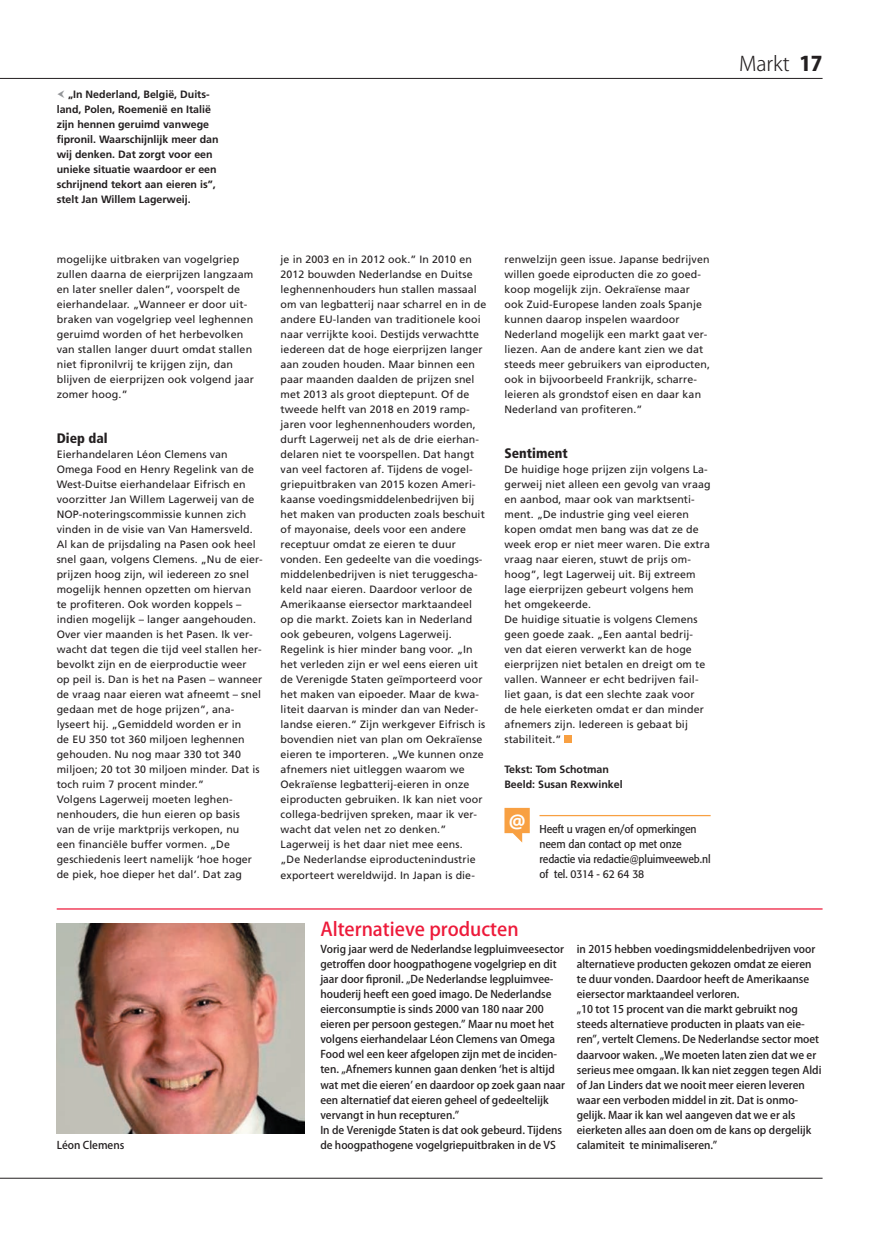
<style>
.page{position:relative;width:880px;height:1238px;background:#fff}
.page>*{position:absolute;margin:0;border:0;box-sizing:border-box;transform-origin:0 0}
.t1{font:300 20px "Koz Go Pro";color:#231f20}
.t2{font:500 18.75px "Koz Go Pro";color:#ed1a3a}
.t3{font:700 18.75px "Open Sans";color:#fff}
.t4{font:900 condensed 13.75px "Frutiger LT Std";color:#231f20}
.t5{font:11.25px/15px "Formata";letter-spacing:-.01em;color:#231f20;scale:.92 1}
.t6{font:10.62px/15px "Frutiger LT Std";letter-spacing:.01em;color:#231f20}
.t7{font:500 10.62px/15px "Koz Go Pro";color:#231f20}
.t8{font:700 10.62px/15px "Frutiger LT Std";color:#231f20}
.s1{font-weight:800}
</style>
<div class="page">
<hr style="left:57px;top:908px;width:765px;height:1px;background:#ed1a3a">
<svg style="left:504px;top:807px;width:25px;height:35px"></svg>
<hr style="left:539px;top:814px;width:171px;height:2px;background:#f8a042">
<hr style="left:0;top:1177px;width:822px;height:1px;background:#231f20">
<img style="left:57px;top:923px;width:248px;height:210px">
<div style="left:564px;top:735px;width:8px;height:8px;background:#f8a042"></div>
<hr style="left:0;top:78px;width:822px;height:1px;background:#231f20">
<p class="t8" style="left:57px;top:87px;width:163px;text-indent:11px">„In Nederland, België, Duits&shy;land, Polen, Roemenië en Italië zijn hennen geruimd vanwege fipronil. Waarschijnlijk meer dan wij denken. Dat zorgt voor een unieke situatie waardoor er een schrijnend tekort aan eieren is”, stelt Jan Willem Lagerweij.</p>
<h1 class="t1" style="left:739px;top:50px;width:85px">Markt <span class="s1">17</span></h1>
<p class="t6" style="left:57px;top:252px;width:199px">mogelijke uitbraken van vogelgriep zullen daarna de eierprijzen langzaam en later sneller dalen”, voorspelt de eierhandelaar. „Wanneer er door uit&shy;braken van vogelgriep veel leghennen geruimd worden of het herbevolken van stallen langer duurt omdat stallen niet fipronilvrij te krijgen zijn, dan blijven de eierprijzen ook volgend jaar zomer hoog.”</p>
<p class="t4" style="left:57px;top:430px;width:52px">Diep dal</p>
<p class="t6" style="left:57px;top:447px;width:207px">Eierhandelaren Léon Clemens van Omega Food en Henry Regelink van de West-Duitse eierhandelaar Eifrisch en voorzitter Jan Willem Lagerweij van de NOP-noteringscommissie kunnen zich vinden in de visie van Van Hamersveld.<br>Al kan de prijsdaling na Pasen ook heel snel gaan, volgens Clemens. „Nu de eier&shy;prijzen hoog zijn, wil iedereen zo snel mogelijk hennen opzetten om hiervan te profiteren. Ook worden koppels – indien mogelijk – langer aangehouden.<br>Over vier maanden is het Pasen. Ik ver&shy;wacht dat tegen die tijd veel stallen her&shy;bevolkt zijn en de eierproductie weer<br>op peil is. Dan is het na Pasen – wanneer de vraag naar eieren wat afneemt – snel gedaan met de hoge prijzen”, ana&shy;lyseert hij. „Gemiddeld worden er in<br>de EU 350 tot 360 miljoen leghennen gehouden. Nu nog maar 330 tot 340 miljoen; 20 tot 30 miljoen minder. Dat is toch ruim 7 procent minder.”<br>Volgens Lagerweij moeten leghen&shy;nenhouders, die hun eieren op basis<br>van de vrije marktprijs verkopen, nu<br>een financiële buffer vormen. „De geschiedenis leert namelijk ‘hoe hoger de piek, hoe dieper het dal’. Dat zag</p>
<p class="t7" style="left:57px;top:1137px;width:69px">Léon Clemens</p>
<p class="t6" style="left:280px;top:252px;width:207px">je in 2003 en in 2012 ook.” In 2010 en 2012 bouwden Nederlandse en Duitse leghennenhouders hun stallen massaal om van legbatterij naar scharrel en in de andere EU-landen van traditionele kooi naar verrijkte kooi. Destijds verwachtte iedereen dat de hoge eierprijzen langer aan zouden houden. Maar binnen een paar maanden daalden de prijzen snel met 2013 als groot dieptepunt. Of de tweede helft van 2018 en 2019 ramp&shy;jaren voor leghennenhouders worden, durft Lagerweij net als de drie eierhan&shy;delaren niet te voorspellen. Dat hangt van veel factoren af. Tijdens de vogel&shy;griepuitbraken van 2015 kozen Ameri&shy;kaanse voedingsmiddelenbedrijven bij het maken van producten zoals beschuit of mayonaise, deels voor een andere receptuur omdat ze eieren te duur vonden. Een gedeelte van die voedings&shy;middelenbedrijven is niet teruggescha&shy;keld naar eieren. Daardoor verloor de Amerikaanse eiersector marktaandeel op die markt. Zoiets kan in Nederland ook gebeuren, volgens Lagerweij.<br>Regelink is hier minder bang voor. „In het verleden zijn er wel eens eieren uit de Verenigde Staten geïmporteerd voor het maken van eipoeder. Maar de kwa&shy;liteit daarvan is minder dan van Neder&shy;landse eieren.” Zijn werkgever Eifrisch is bovendien niet van plan om Oekraïense eieren te importeren. „We kunnen onze afnemers niet uitleggen waarom we Oekraïense legbatterij-eieren in onze eiproducten gebruiken. Ik kan niet voor collega-bedrijven spreken, maar ik ver&shy;wacht dat velen net zo denken.” Lagerweij is het daar niet mee eens.<br>„De Nederlandse eiproductenindustrie exporteert wereldwijd. In Japan is die-</p>
<p class="t6" style="left:504px;top:252px;width:207px">renwelzijn geen issue. Japanse bedrijven willen goede eiproducten die zo goed&shy;koop mogelijk zijn. Oekraïense maar ook Zuid-Europese landen zoals Spanje kunnen daarop inspelen waardoor Nederland mogelijk een markt gaat ver&shy;liezen. Aan de andere kant zien we dat steeds meer gebruikers van eiproducten, ook in bijvoorbeeld Frankrijk, scharre&shy;leieren als grondstof eisen en daar kan Nederland van profiteren.”</p>
<p class="t4" style="left:504px;top:445px;width:65px">Sentiment</p>
<p class="t6" style="left:504px;top:462px;width:208px">De huidige hoge prijzen zijn volgens La&shy;gerweij niet alleen een gevolg van vraag en aanbod, maar ook van marktsenti&shy;ment. „De industrie ging veel eieren kopen omdat men bang was dat ze de week erop er niet meer waren. Die extra vraag naar eieren, stuwt de prijs om&shy;hoog”, legt Lagerweij uit. Bij extreem lage eierprijzen gebeurt volgens hem het omgekeerde.<br>De huidige situatie is volgens Clemens geen goede zaak. „Een aantal bedrij&shy;ven dat eieren verwerkt kan de hoge eierprijzen niet betalen en dreigt om te vallen. Wanneer er echt bedrijven fail&shy;liet gaan, is dat een slechte zaak voor<br>de hele eierketen omdat er dan minder afnemers zijn. Iedereen is gebaat bij stabiliteit.”</p>
<p class="t8" style="left:504px;top:762px;width:120px">Tekst: Tom Schotman<br>Beeld: Susan Rexwinkel</p>
<h2 class="t3" style="left:508px;top:807px;width:18px">@</h2>
<p class="t5" style="left:539px;top:821px;width:187px">Heeft u vragen en/of opmerkingen neem dan contact op met onze redactie via redactie@pluimveeweb.nl of tel. 0314 - 62 64 38</p>
<h2 class="t2" style="left:320px;top:916px;width:200px">Alternatieve producten</h2>
<p class="t7" style="left:320px;top:942px;width:246px">Vorig jaar werd de Nederlandse legpluimveesector getroffen door hoogpathogene vogelgriep en dit jaar door fipronil. „De Nederlandse legpluimvee&shy;houderij heeft een goed imago. De Nederlandse eierconsumptie is sinds 2000 van 180 naar 200 eieren per persoon gestegen.” Maar nu moet het volgens eierhandelaar Léon Clemens van Omega Food wel een keer afgelopen zijn met de inciden&shy;ten. „Afnemers kunnen gaan denken ʻhet is altijd wat met die eierenʼ en daardoor op zoek gaan naar een alternatief dat eieren geheel of gedeeltelijk vervangt in hun recepturen.”<br>In de Verenigde Staten is dat ook gebeurd. Tijdens de hoogpathogene vogelgriepuitbraken in de VS</p>
<p class="t7" style="left:576px;top:942px;width:246px">in 2015 hebben voedingsmiddelenbedrijven voor alternatieve producten gekozen omdat ze eieren te duur vonden. Daardoor heeft de Amerikaanse eiersector marktaandeel verloren.<br>„10 tot 15 procent van die markt gebruikt nog steeds alternatieve producten in plaats van eie&shy;ren”, vertelt Clemens. De Nederlandse sector moet daarvoor waken. „We moeten laten zien dat we er serieus mee omgaan. Ik kan niet zeggen tegen Aldi of Jan Linders dat we nooit meer eieren leveren waar een verboden middel in zit. Dat is onmo&shy;gelijk. Maar ik kan wel aangeven dat we er als eierketen alles aan doen om de kans op dergelijk calamiteit te minimaliseren.”</p>
</div>
